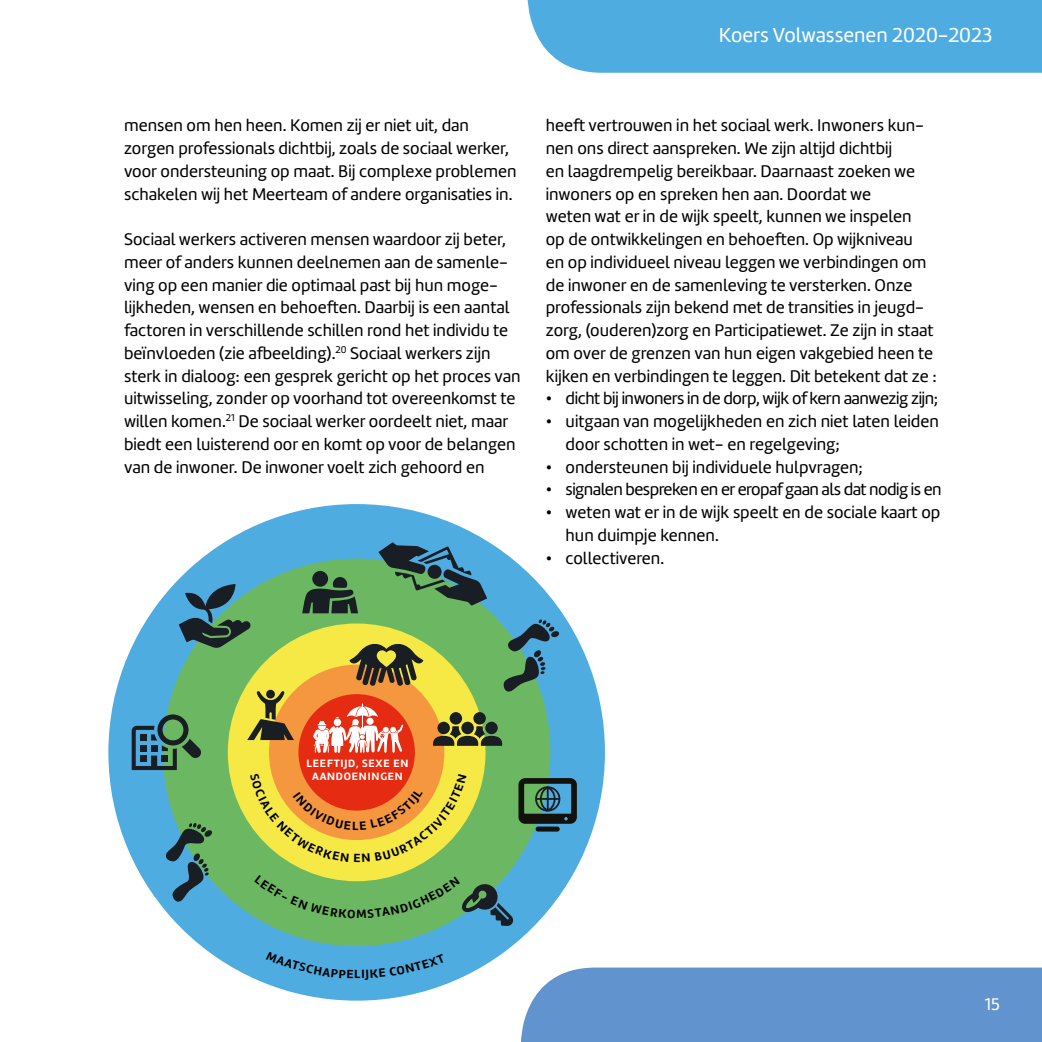
<style>
.page{position:relative;width:1042px;height:1042px;background:#fff}
.page>*{position:absolute;margin:0;border:0;box-sizing:border-box;transform-origin:0 0}
.t1{font:21px "Amelia";color:#fff}
.t2{font:17.5px/22.8px "Amelia";color:#000}
.t3{font:17.5px "Amelia";letter-spacing:-.025em;color:#000}
.t4{font:17.5px "Amelia";letter-spacing:-.03em;color:#000}
.t5{font:17.5px "Amelia";color:#fff}
.t6{font:700 11.03px/13.1px "Amelia";letter-spacing:.075em;color:#fff;text-align:center}
</style>
<div class="page">
<div style="left:528px;top:0;width:514px;height:73px;background:#4eace1"></div>
<div style="left:521px;top:967px;width:521px;height:75px;background:#6193ce"></div>
<div style="left:108px;top:504px;width:497px;height:496px;background:#4eace1;border-radius:50%"></div>
<div style="left:163px;top:558px;width:387px;height:388px;background:#6cb862;border-radius:50%"></div>
<div style="left:228px;top:623px;width:257px;height:258px;background:#f6e945;border-radius:50%"></div>
<div style="left:269px;top:665px;width:175px;height:175px;background:#f4973f;border-radius:50%"></div>
<div style="left:298px;top:694px;width:117px;height:116px;background:#e52c12;border-radius:50%"></div>
<svg style="left:132px;top:714px;width:69px;height:56px"></svg>
<svg style="left:179px;top:584px;width:72px;height:64px"></svg>
<svg style="left:378px;top:542px;width:109px;height:64px"></svg>
<div style="left:427px;top:565px;width:15px;height:14px;background:#181e23;border-radius:50%"></div>
<svg style="left:349px;top:641px;width:74px;height:45px"></svg>
<div style="left:312px;top:571px;width:16px;height:16px;background:#181e23;border-radius:50%"></div>
<svg style="left:302px;top:577px;width:56px;height:36px"></svg>
<svg style="left:166px;top:823px;width:46px;height:78px"></svg>
<svg style="left:503px;top:619px;width:56px;height:73px"></svg>
<svg style="left:518px;top:778px;width:59px;height:53px"></svg>
<div style="left:473px;top:712px;width:13px;height:12px;background:#181e23;border-radius:50%"></div>
<div style="left:485px;top:722px;width:13px;height:12px;background:#181e23;border-radius:50%"></div>
<div style="left:450px;top:712px;width:12px;height:12px;background:#181e23;border-radius:50%"></div>
<div style="left:461px;top:722px;width:13px;height:12px;background:#181e23;border-radius:50%"></div>
<svg style="left:437px;top:722px;width:13px;height:12px"></svg>
<svg style="left:433px;top:726px;width:69px;height:20px"></svg>
<svg style="left:247px;top:691px;width:47px;height:49px"></svg>
<svg style="left:313px;top:703px;width:90px;height:50px"></svg>
<svg style="left:250px;top:773px;width:216px;height:89px"></svg>
<svg style="left:255px;top:875px;width:258px;height:51px"></svg>
<p class="t1" style="left:719px;top:22px;width:275px">Koers Volwassenen 2020-2023</p>
<p class="t2" style="left:124px;top:114px;width:394px">mensen om hen heen. Komen zij er niet uit, dan zorgen professionals dichtbij, zoals de sociaal werker, voor ondersteuning op maat. Bij complexe problemen schakelen wij het Meerteam of andere organisaties in.</p>
<p class="t2" style="left:124px;top:228px;width:398px">Sociaal werkers activeren mensen waardoor zij beter, meer of anders kunnen deelnemen aan de samenle&shy;ving op een manier die optimaal past bij hun moge&shy;lijkheden, wensen en behoeften. Daarbij is een aantal factoren in verschillende schillen rond het individu te beïnvloeden (zie afbeelding).<sup>20</sup> Sociaal werkers zijn sterk in dialoog: een gesprek gericht op het proces van uitwisseling, zonder op voorhand tot overeenkomst te willen komen.<sup>21</sup> De sociaal werker oordeelt niet, maar biedt een luisterend oor en komt op voor de belangen van de inwoner. De inwoner voelt zich gehoord en</p>
<p class="t2" style="left:546px;top:114px;width:392px">heeft vertrouwen in het sociaal werk. Inwoners kun&shy;nen ons direct aanspreken. We zijn altijd dichtbij<br>en laagdrempelig bereikbaar. Daarnaast zoeken we inwoners op en spreken hen aan. Doordat we<br>weten wat er in de wijk speelt, kunnen we inspelen<br>op de ontwikkelingen en behoeften. Op wijkniveau<br>en op individueel niveau leggen we verbindingen om de inwoner en de samenleving te versterken. Onze professionals zijn bekend met de transities in jeugd&shy;zorg, (ouderen)zorg en Participatiewet. Ze zijn in staat om over de grenzen van hun eigen vakgebied heen te kijken en verbindingen te leggen. Dit betekent dat ze :</p>
<p class="t3" style="left:546px;top:388px;width:394px">• dicht bij inwoners in de dorp, wijk of kern aanwezig zijn;</p>
<p class="t2" style="left:566px;top:410px;width:375px;text-indent:-20px">• uitgaan van mogelijkheden en zich niet laten leiden door schotten in wet- en regelgeving;</p>
<p class="t2" style="left:546px;top:455px;width:319px">• ondersteunen bij individuele hulpvragen;</p>
<p class="t4" style="left:546px;top:479px;width:397px">• signalen bespreken en er eropaf gaan als dat nodig is en</p>
<p class="t2" style="left:566px;top:501px;width:376px;text-indent:-20px">• weten wat er in de wijk speelt en de sociale kaart op hun duimpje kennen.</p>
<p class="t2" style="left:546px;top:546px;width:120px">• collectiveren.</p>
<p class="t6" style="left:307px;top:756px;width:103px">LEEFTIJD, SEXE EN<br>AANDOENINGEN</p>
<p class="t5" style="left:985px;top:994px;width:16px">15</p>
</div>
